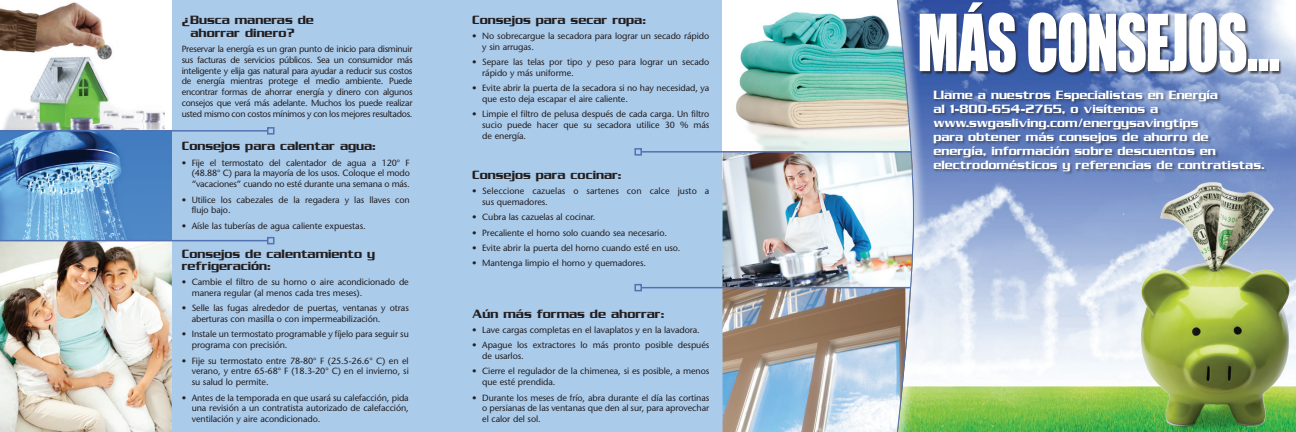
<style>
.page{position:relative;width:1296px;height:432px;background:#fff}
.page>*{position:absolute;margin:0;border:0;box-sizing:border-box;transform-origin:0 0}
.t1{font:72.6px "Impact";letter-spacing:-.025em;color:#fff;scale:.8 1}
.t2{font:13px/14px "Serpentine ICG";color:#fff}
.t3{font:13px/13px "Serpentine ICG";color:#231f20}
.t4{font:9px/10.8px "Stone Sans";letter-spacing:-.01em;color:#231f20}
</style>
<div class="page">
<img style="left:928px;top:0;width:368px;height:432px">
<div style="left:172px;top:0;width:692px;height:432px;background:#abcbeb"></div>
<div style="left:883px;top:0;width:45px;height:432px;background:#fff;opacity:.75"></div>
<img style="left:723px;top:288px;width:172px;height:144px">
<div style="left:723px;top:0;width:191px;height:178px;background:#fff"></div>
<img style="left:736px;top:12px;width:159px;height:139px">
<img style="left:723px;top:153px;width:172px;height:134px">
<hr style="left:641px;top:151px;width:273px;height:2px;background:#5372b2">
<div style="left:634px;top:148px;width:8px;height:8px;border:2px solid #5372b2"></div>
<hr style="left:641px;top:287px;width:273px;height:1px;background:#5372b2">
<div style="left:634px;top:284px;width:8px;height:7px;border:2px solid #5372b2"></div>
<img style="left:895px;top:0;width:19px;height:432px">
<img style="left:0;top:2px;width:164px;height:128px">
<img style="left:0;top:132px;width:172px;height:108px">
<hr style="left:0;top:130px;width:268px;height:2px;background:#5372b2">
<div style="left:267px;top:127px;width:7px;height:8px;border:2px solid #5372b2"></div>
<img style="left:1122px;top:172px;width:174px;height:260px">
<div style="left:933px;top:90px;width:334px;height:85px;background:#231f20;opacity:.45"></div>
<div style="left:919px;top:2px;width:363px;height:74px;background:#231f20;opacity:.75"></div>
<img style="left:0;top:241px;width:172px;height:191px">
<hr style="left:0;top:240px;width:268px;height:1px;background:#5372b2">
<div style="left:267px;top:237px;width:7px;height:7px;border:2px solid #5372b2"></div>
<p class="t3" style="left:191px;top:13px;width:125px;text-indent:-9px">¿Busca maneras de ahorrar dinero?</p>
<p class="t4" style="left:182px;top:43px;width:232px;text-align:justify">Preservar la energía es un gran punto de inicio para disminuir sus facturas de servicios públicos. Sea un consumidor más inteligente y elija gas natural para ayudar a reducir sus costos de energía mientras protege el medio ambiente. Puede encontrar formas de ahorrar energía y dinero con algunos consejos que verá más adelante. Muchos los puede realizar usted mismo con costos mínimos y con los mejores resultados.</p>
<p class="t3" style="left:182px;top:139px;width:196px">Consejos para calentar agua:</p>
<p class="t4" style="left:192px;top:157px;width:220px;text-align:justify;text-indent:-10px">• Fije el termostato del calentador de agua a 120° F (48.88° C) para la mayoría de los usos. Coloque el modo “vacaciones” cuando no esté durante una semana o más.</p>
<p class="t4" style="left:192px;top:194px;width:220px;text-indent:-10px">• Utilice los cabezales de la regadera y las llaves con flujo bajo.</p>
<p class="t4" style="left:182px;top:220px;width:185px">• Aísle las tuberías de agua caliente expuestas.</p>
<p class="t3" style="left:182px;top:247px;width:195px;line-height:12px">Consejos de calentamiento y refrigeración:</p>
<p class="t4" style="left:192px;top:276px;width:219px;text-indent:-10px">• Cambie el filtro de su horno o aire acondicionado de manera regular (al menos cada tres meses).</p>
<p class="t4" style="left:192px;top:303px;width:219px;text-indent:-10px">• Selle las fugas alrededor de puertas, ventanas y otras aberturas con masilla o con impermeabilización.</p>
<p class="t4" style="left:192px;top:329px;width:219px;text-indent:-10px">• Instale un termostato programable y fíjelo para seguir su programa con precisión.</p>
<p class="t4" style="left:192px;top:355px;width:219px;text-align:justify;text-indent:-10px">• Fije su termostato entre 78-80° F (25.5-26.6° C) en el verano, y entre 65-68° F (18.3-20° C) en el invierno, si su salud lo permite.</p>
<p class="t4" style="left:192px;top:392px;width:219px;text-align:justify;text-indent:-10px">• Antes de la temporada en que usará su calefacción, pida una revisión a un contratista autorizado de calefacción, ventilación y aire acondicionado.</p>
<p class="t3" style="left:472px;top:13px;width:175px">Consejos para secar ropa:</p>
<p class="t4" style="left:482px;top:30px;width:229px;text-indent:-10px">• No sobrecargue la secadora para lograr un secado rápido y sin arrugas.</p>
<p class="t4" style="left:482px;top:57px;width:229px;text-indent:-10px">• Separe las telas por tipo y peso para lograr un secado rápido y más uniforme.</p>
<p class="t4" style="left:482px;top:83px;width:229px;text-indent:-10px">• Evite abrir la puerta de la secadora si no hay necesidad, ya que esto deja escapar el aire caliente.</p>
<p class="t4" style="left:482px;top:109px;width:229px;text-align:justify;text-indent:-10px">• Limpie el filtro de pelusa después de cada carga. Un filtro sucio puede hacer que su secadora utilice 30 % más de energía.</p>
<p class="t3" style="left:472px;top:168px;width:151px">Consejos para cocinar:</p>
<p class="t4" style="left:482px;top:185px;width:229px;text-indent:-10px">• Seleccione cazuelas o sartenes con calce justo a sus quemadores.</p>
<p class="t4" style="left:472px;top:212px;width:125px">• Cubra las cazuelas al cocinar.</p>
<p class="t4" style="left:472px;top:227px;width:196px">• Precaliente el horno solo cuando sea necesario.</p>
<p class="t4" style="left:472px;top:242px;width:210px">• Evite abrir la puerta del horno cuando esté en uso.</p>
<p class="t4" style="left:472px;top:258px;width:175px">• Mantenga limpio el horno y quemadores.</p>
<p class="t3" style="left:472px;top:307px;width:194px">Aún más formas de ahorrar:</p>
<p class="t4" style="left:472px;top:324px;width:229px">• Lave cargas completas en el lavaplatos y en la lavadora.</p>
<p class="t4" style="left:482px;top:340px;width:229px;text-indent:-10px">• Apague los extractores lo más pronto posible después de usarlos.</p>
<p class="t4" style="left:482px;top:366px;width:229px;text-indent:-10px">• Cierre el regulador de la chimenea, si es posible, a menos que esté prendida.</p>
<p class="t4" style="left:482px;top:392px;width:229px;text-align:justify;text-indent:-10px">• Durante los meses de frío, abra durante el día las cortinas o persianas de las ventanas que den al sur, para aprovechar el calor del sol.</p>
<p class="t1" style="left:917px;top:-14px;width:454px">MÁS CONSEJOS...</p>
<p class="t2" style="left:933px;top:88px;width:333px">Llame a nuestros Especialistas en Energía<br>al 1-800-654-2765, o visítenos a www.swgasliving.com/energysavingtips<br>para obtener más consejos de ahorro de energía, información sobre descuentos en electrodomésticos y referencias de contratistas.</p>
</div>
